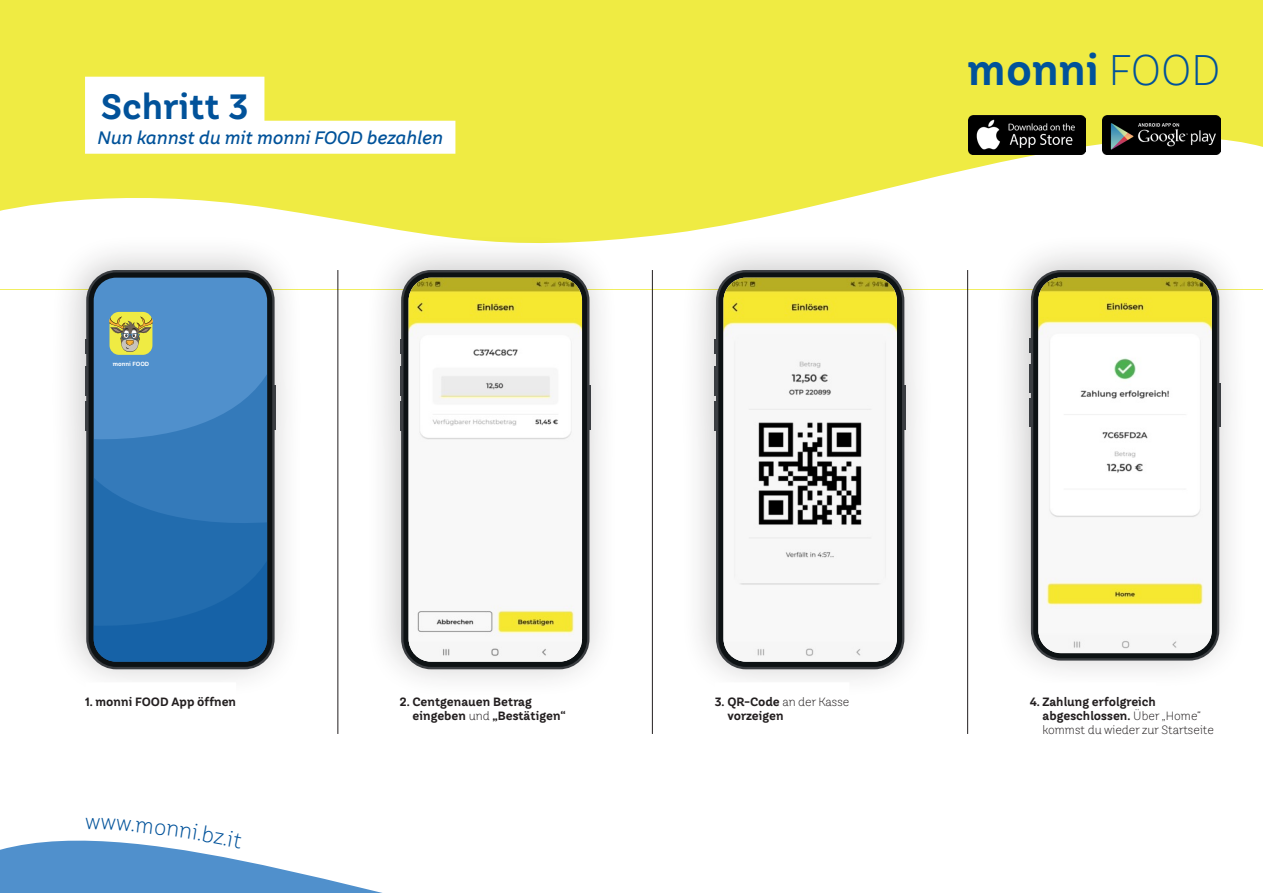
<style>
.page{position:relative;width:1263px;height:893px;background:#fff}
.page>*{position:absolute;margin:0;border:0;box-sizing:border-box;transform-origin:0 0}
.t1{font:700 42.75px "TT Hazelnuts";color:#01529a}
.t2{font:700 35.1px "TT Hazelnuts";color:#01529a}
.t3{font:italic 500 18px "TT Hazelnuts";color:#01529a}
.t4{font:700 12px/14.4px "TT Hazelnuts";color:#231f20}
.t5{font:300 12px/14.4px "TT Hazelnuts";color:#231f20}
.t6{font:700 6px "TT Hazelnuts";color:#fff}
.s1{font-weight:300}
.s2{font-weight:700}
</style>
<div class="page">
<div style="left:0;top:0;width:1263px;height:289px;background:#efeb43"></div>
<svg style="left:0;top:107px;width:1263px;height:182px"></svg>
<div style="left:85px;top:77px;width:179px;height:58px;background:#fff"></div>
<div style="left:85px;top:121px;width:370px;height:33px;background:#fff"></div>
<svg style="left:0;top:840px;width:382px;height:53px;fill:#5090cc"></svg>
<div style="left:48px;top:233px;width:257px;height:466px;background:#231f20;opacity:.25"></div>
<svg style="left:86px;top:270px;width:189px;height:399px;background:#434649"></svg>
<svg style="left:89px;top:272px;width:183px;height:395px;background:#10181d"></svg>
<div style="left:94px;top:278px;width:173px;height:384px;background:#5090cc;border-radius:23px"></div>
<svg style="left:115px;top:338px;width:152px;height:83px"></svg>
<svg style="left:94px;top:421px;width:173px;height:241px;background:#276fb0"></svg>
<hr style="left:275px;top:385px;width:1px;height:45px;background:#3a3d41">
<svg style="left:85px;top:401px;width:1px;height:29px"></svg>
<svg style="left:85px;top:366px;width:1px;height:29px"></svg>
<svg style="left:85px;top:339px;width:1px;height:15px"></svg>
<div style="left:85px;top:682px;width:151px;height:33px;background:#fff"></div>
<div style="left:109px;top:312px;width:43px;height:43px;background:#efeb43;border-radius:10px"></div>
<svg style="left:109px;top:312px;width:43px;height:40px"></svg>
<div style="left:678px;top:233px;width:257px;height:466px;background:#231f20;opacity:.25"></div>
<div style="left:716px;top:270px;width:188px;height:399px;background:#3a3d41;border-radius:30px"></div>
<div style="left:718px;top:272px;width:184px;height:395px;background:#0d1214;border-radius:28px"></div>
<img style="left:723px;top:278px;width:174px;height:384px">
<hr style="left:904px;top:385px;width:1px;height:45px;background:#3a3d41">
<svg style="left:715px;top:401px;width:1px;height:29px"></svg>
<svg style="left:715px;top:366px;width:1px;height:29px"></svg>
<svg style="left:715px;top:339px;width:1px;height:15px"></svg>
<div style="left:993px;top:233px;width:257px;height:457px;background:#231f20;opacity:.25"></div>
<div style="left:1031px;top:270px;width:188px;height:391px;background:#3a3d41;border-radius:30px"></div>
<div style="left:1033px;top:272px;width:184px;height:386px;background:#0d1214;border-radius:28px"></div>
<img style="left:1038px;top:277px;width:174px;height:376px">
<hr style="left:1219px;top:383px;width:1px;height:44px;background:#3a3d41">
<svg style="left:1030px;top:398px;width:1px;height:29px"></svg>
<svg style="left:1030px;top:364px;width:1px;height:28px"></svg>
<svg style="left:1030px;top:338px;width:1px;height:14px"></svg>
<hr style="left:337px;top:270px;width:1px;height:464px;background:#231f20">
<hr style="left:652px;top:270px;width:1px;height:464px;background:#231f20">
<hr style="left:967px;top:270px;width:1px;height:464px;background:#231f20">
<div style="left:715px;top:682px;width:134px;height:33px;background:#fff"></div>
<div style="left:1030px;top:682px;width:126px;height:33px;background:#fff"></div>
<div style="left:363px;top:233px;width:257px;height:466px;background:#231f20;opacity:.25"></div>
<div style="left:401px;top:270px;width:188px;height:399px;background:#3a3d41;border-radius:30px"></div>
<div style="left:403px;top:272px;width:184px;height:395px;background:linear-gradient(to right,#0e1315,#0d1214);border-radius:28px"></div>
<img style="left:409px;top:278px;width:173px;height:384px">
<hr style="left:589px;top:385px;width:2px;height:45px;background:#3a3d41">
<svg style="left:400px;top:401px;width:1px;height:29px"></svg>
<svg style="left:400px;top:366px;width:1px;height:29px"></svg>
<svg style="left:400px;top:339px;width:1px;height:15px"></svg>
<img style="left:1103px;top:116px;width:117px;height:38px">
<img style="left:968px;top:116px;width:118px;height:38px">
<svg style="left:86px;top:840px;width:157px;height:8px"></svg>
<h2 class="t2" style="left:101px;top:84px;width:149px">Schritt 3</h2>
<h3 class="t3" style="left:97px;top:126px;width:347px">Nun kannst du mit monni FOOD bezahlen</h3>
<p class="t6" style="left:113px;top:360px;width:38px">monni FOOD</p>
<h1 class="t1" style="left:967px;top:42px;width:254px">monni <span class="s1">FOOD</span></h1>
<p class="t4" style="left:85px;top:694px;width:153px">1. monni FOOD App öffnen</p>
<p class="t4" style="left:412px;top:694px;width:155px;text-indent:-13px">2. Centgenauen Betrag eingeben <span class="s1">und</span> „Bestätigen“</p>
<p class="t4" style="left:727px;top:694px;width:124px;text-indent:-13px">3. QR-Code <span class="s1">an der Kasse </span>vorzeigen</p>
<p class="t5" style="left:1042px;top:694px;width:173px;text-indent:-13px"><span class="s2">4. Zahlung erfolgreich abgeschlossen.</span> Über „Home“ kommst du wieder zur Startseite</p>
</div>
